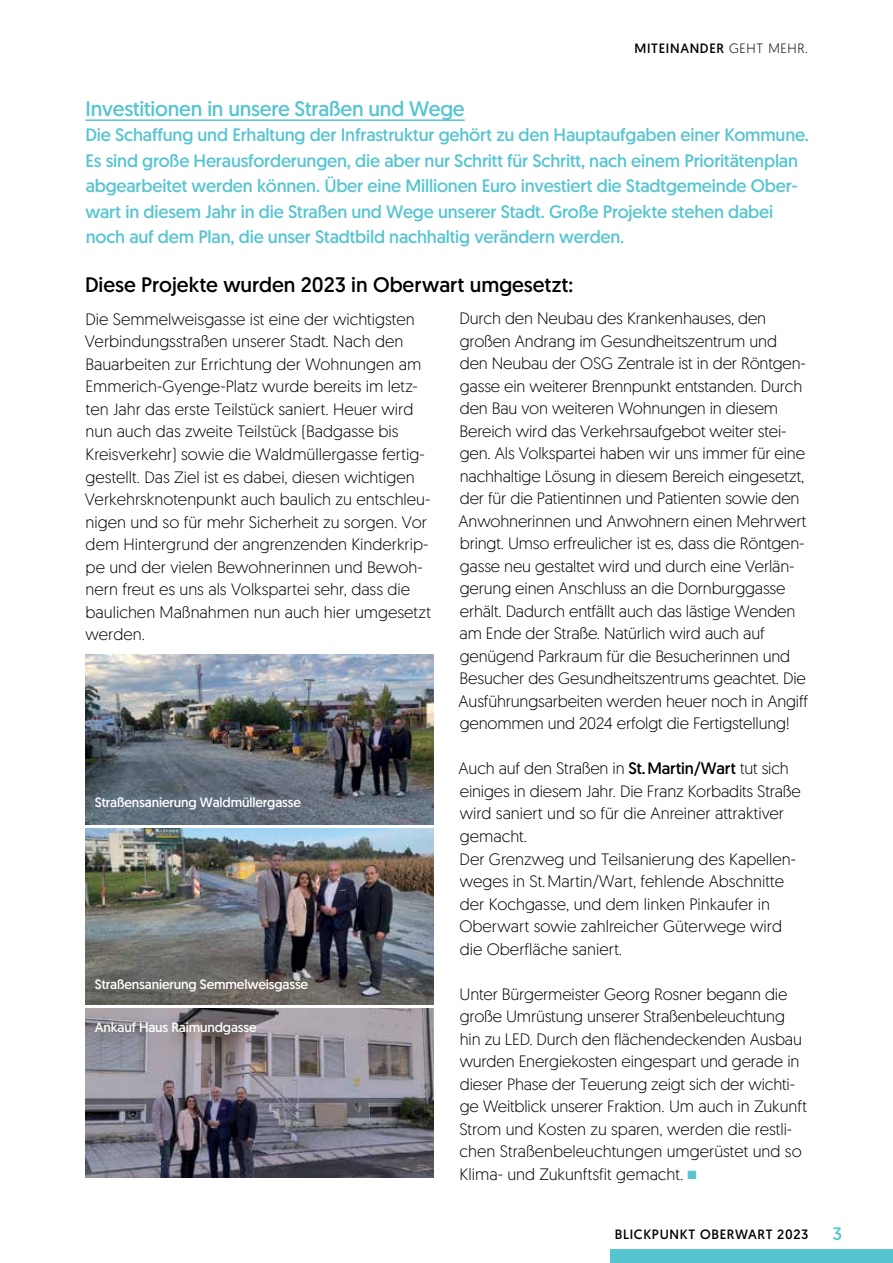
<style>
.page{position:relative;width:893px;height:1263px;background:#fff}
.page>*{position:absolute;margin:0;border:0;box-sizing:border-box;transform-origin:0 0}
.t1{font:21px "Geomanist";color:#000}
.t2{font:21px "Geomanist";color:#56c5d0}
.t3{font:18px/25.5px "Geomanist";letter-spacing:-.01em;color:#56c5d0}
.t4{font:300 16.5px/22.5px "Geomanist";letter-spacing:-.01em;color:#000}
.t5{font:13.5px "Geomanist";letter-spacing:-.01em;color:#fff}
.t6{font:13.5px "Geomanist";letter-spacing:.05em;color:#000}
.s1{font-weight:300}
.s2{font-weight:400}
.s3{color:#56c5d0}
</style>
<div class="page">
<div style="left:610px;top:1249px;width:283px;height:14px;background:#56c5d0"></div>
<hr style="left:85px;top:119px;width:380px;height:2px;background:#56c5d0">
<img style="left:85px;top:829px;width:349px;height:175px">
<img style="left:85px;top:655px;width:349px;height:170px">
<img style="left:85px;top:1009px;width:349px;height:169px">
<p class="t6" style="left:634px;top:39px;width:175px">Miteinander <span class="s1">geht meh r.</span></p>
<p class="t2" style="left:85px;top:95px;width:381px">Investitionen in unsere Straßen und Wege</p>
<p class="t3" style="left:85px;top:122px;width:725px">Die Schaffung und Erhaltung der Infrastruktur gehört zu den Hauptaufgaben einer Kommune.<br>Es sind große Herausforderungen, die aber nur Schritt für Schritt, nach einem Prioritätenplan abgearbeitet werden können. Über eine Millionen Euro investiert die Stadtgemeinde Ober&shy;wart in diesem Jahr in die Straßen und Wege unserer Stadt. Große Projekte stehen dabei noch auf dem Plan, die unser Stadtbild nachhaltig verändern werden.</p>
<p class="t1" style="left:85px;top:271px;width:490px">Diese Projekte wurden 2023 in Oberwart umgesetzt:</p>
<p class="t4" style="left:85px;top:307px;width:348px">Die Semmelweisgasse ist eine der wichtigsten Verbindungsstraßen unserer Stadt. Nach den Bauarbeiten zur Errichtung der Wohnungen am Emmerich-Gyenge-Platz wurde bereits im letz&shy;ten Jahr das erste Teilstück saniert. Heuer wird nun auch das zweite Teilstück (Badgasse bis Kreisverkehr) sowie die Waldmüllergasse fertig&shy;gestellt. Das Ziel ist es dabei, diesen wichtigen Verkehrsknotenpunkt auch baulich zu entschleu&shy;nigen und so für mehr Sicherheit zu sorgen. Vor dem Hintergrund der angrenzenden Kinderkrip&shy;pe und der vielen Bewohnerinnen und Bewoh&shy;nern freut es uns als Volkspartei sehr, dass die baulichen Maßnahmen nun auch hier umgesetzt werden.</p>
<p class="t4" style="left:459px;top:307px;width:351px">Durch den Neubau des Krankenhauses, den großen Andrang im Gesundheitszentrum und<br>den Neubau der OSG Zentrale ist in der Röntgen&shy;gasse ein weiterer Brennpunkt entstanden. Durch den Bau von weiteren Wohnungen in diesem Bereich wird das Verkehrsaufgebot weiter stei&shy;gen. Als Volkspartei haben wir uns immer für eine nachhaltige Lösung in diesem Bereich eingesetzt, der für die Patientinnen und Patienten sowie den Anwohnerinnen und Anwohnern einen Mehrwert bringt. Umso erfreulicher ist es, dass die Röntgen&shy;gasse neu gestaltet wird und durch eine Verlän&shy;gerung einen Anschluss an die Dornburggasse erhält. Dadurch entfällt auch das lästige Wenden am Ende der Straße. Natürlich wird auch auf genügend Parkraum für die Besucherinnen und Besucher des Gesundheitszentrums geachtet. Die Ausführungsarbeiten werden heuer noch in Angiff genommen und 2024 erfolgt die Fertigstellung!</p>
<p class="t4" style="left:459px;top:757px;width:344px">Auch auf den Straßen in <span class="s2">St.Martin/Wart</span> tut sich einiges in diesem Jahr. Die Franz Korbadits Straße wird saniert und so für die Anreiner attraktiver gemacht.<br>Der Grenzweg und Teilsanierung des Kapellen&shy;weges in St. M artin/Wart, fehlende Abschnitte der Kochgasse, und dem linken Pinkaufer in Oberwart sowie zahlreicher Güterwege wird die Oberfläche saniert.</p>
<p class="t4" style="left:459px;top:982px;width:349px">Unter Bürgermeister Georg Rosner begann die große Umrüstung unserer Straßenbeleuchtung hin zu LED. Durch den flächendeckenden Ausbau wurden Energiekosten eingespart und gerade in dieser Phase der Teuerung zeigt sich der wichti&shy;ge Weitblick unserer Fraktion. Um auch in Zukunft Strom und Kosten zu sparen, werden die restli&shy;chen Straßenbeleuchtungen umgerüstet und so Klima- und Zukunftsfit gemacht. <span class="s3">■</span></p>
<p class="t5" style="left:95px;top:794px;width:208px">Straßensanierung Waldmüllergasse</p>
<p class="t5" style="left:95px;top:976px;width:215px">Straßensanierung Semmelweisgasse</p>
<p class="t5" style="left:95px;top:1018px;width:163px">Ankauf Haus Raimundgasse</p>
<p class="t6" style="left:615px;top:1225px;width:195px">Blickpunkt Oberwart 2023</p>
<p class="t3" style="left:832px;top:1221px;width:11px">3</p>
</div>
